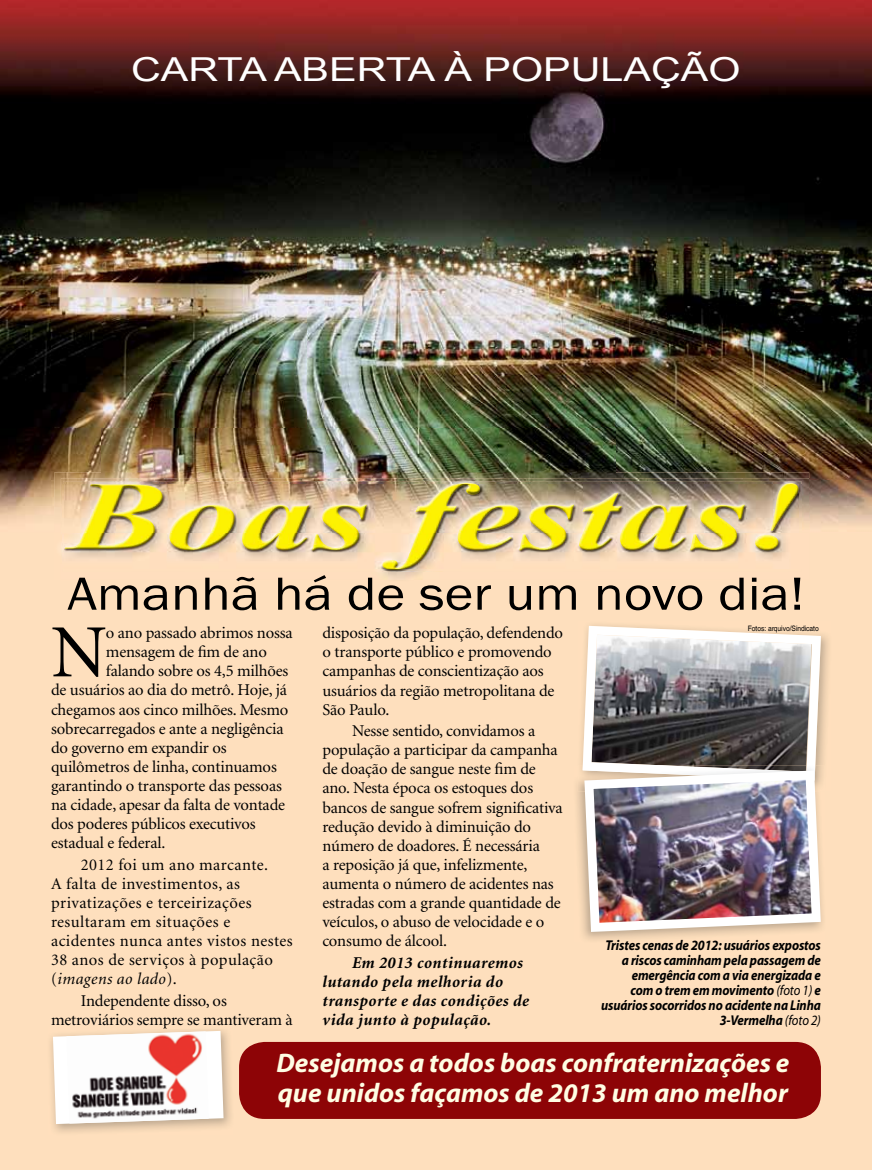
<style>
.page{position:relative;width:872px;height:1170px;background:#fff}
.page>*{position:absolute;margin:0;border:0;box-sizing:border-box;transform-origin:0 0}
.t1{font:75.15px "Minion";color:#000}
.t2{font:48px "Franklin Gothic";color:#000;scale:1.15 1}
.t3{font:33px "Tivity UI Font 2";color:#fff;scale:1.25 1}
.t4{font:italic 700 27px/30px "Myriad";color:#fffde3}
.t5{font:16.5px/19px "Minion";letter-spacing:-.01em;color:#000}
.t6{font:16.5px/19px "Minion";letter-spacing:.025em;color:#000}
.t7{font:italic 700 16.5px/19px "Minion";letter-spacing:.025em;color:#000}
.t8{font:italic 700 14.25px/15px "Myriad";letter-spacing:-.01em;color:#000;text-align:right;scale:.9 1}
.t9{font:7.5px "Switzerland Plain";letter-spacing:-.01em;color:#000;scale:.9 1}
.s1{font-style:italic}
.s2{font-weight:400}
</style>
<div class="page">
<div style="left:0;top:1px;width:872px;height:1168px;background:#fedfbd"></div>
<div style="left:239px;top:1041px;width:582px;height:77px;background:#8d0406;border-radius:26px"></div>
<img style="left:0;top:117px;width:615px;height:311px">
<img style="left:615px;top:117px;width:257px;height:363px">
<img style="left:0;top:428px;width:102px;height:94px">
<img style="left:102px;top:428px;width:514px;height:44px">
<img style="left:810px;top:480px;width:62px;height:44px">
<img style="left:0;top:0;width:872px;height:117px">
<img style="left:54px;top:472px;width:755px;height:107px">
<img style="left:63px;top:481px;width:738px;height:91px">
<img style="left:65px;top:483px;width:733px;height:87px">
<img style="left:63px;top:484px;width:738px;height:84px">
<img style="left:577px;top:791px;width:246px;height:149px">
<img style="left:582px;top:625px;width:239px;height:306px">
<img style="left:51px;top:1028px;width:180px;height:104px">
<svg style="left:53px;top:1030px;width:170px;height:93px;background:#faf5ef"></svg>
<img style="left:66px;top:1031px;width:143px;height:92px">
<h3 class="t3" style="left:131px;top:51px;width:489px">CARTA ABERTA À POPULAÇÃO</h3>
<h2 class="t2" style="left:67px;top:564px;width:642px">Amanhã há de ser um novo dia!</h2>
<h1 class="t1" style="left:51px;top:615px;width:57px">N</h1>
<p class="t5" style="left:106px;top:624px;width:188px">o ano passado abrimos nossa</p>
<p class="t5" style="left:106px;top:643px;width:162px">mensagem de fim de ano</p>
<p class="t5" style="left:106px;top:662px;width:184px">falando sobre os 4,5 milhões</p>
<p class="t5" style="left:51px;top:681px;width:237px">de usuários ao dia do metrô. Hoje, já</p>
<p class="t5" style="left:51px;top:700px;width:239px">chegamos aos cinco milhões. Mesmo</p>
<p class="t5" style="left:51px;top:719px;width:234px">sobrecarregados e ante a negligência</p>
<p class="t5" style="left:51px;top:738px;width:177px">do governo em expandir os</p>
<p class="t5" style="left:51px;top:757px;width:227px">quilômetros de linha, continuamos</p>
<p class="t5" style="left:51px;top:776px;width:232px">garantindo o transporte das pessoas</p>
<p class="t5" style="left:51px;top:795px;width:236px">na cidade, apesar da falta de vontade</p>
<p class="t5" style="left:51px;top:814px;width:206px">dos poderes públicos executivos</p>
<p class="t5" style="left:51px;top:833px;width:116px">estadual e federal.</p>
<p class="t6" style="left:51px;top:855px;width:243px;text-indent:30px">2012 foi um ano marcante.<br>A falta de investimentos, as privatizações e terceirizações resultaram em situações e acidentes nunca antes vistos nestes<br>38 anos de serviços à população (<span class="s1">imagens ao lado</span>).</p>
<p class="t5" style="left:51px;top:991px;width:243px;text-indent:30px">Independente disso, os metroviários sempre se mantiveram à</p>
<p class="t5" style="left:322px;top:624px;width:242px">disposição da população, defendendo o transporte público e promovendo campanhas de conscientização aos usuários da região metropolitana de<br>São Paulo.</p>
<p class="t5" style="left:322px;top:722px;width:242px;text-indent:30px">Nesse sentido, convidamos a população a participar da campanha de doação de sangue neste fim de ano. Nesta época os estoques dos bancos de sangue sofrem significativa redução devido à diminuição do número de doadores. É necessária<br>a reposição já que, infelizmente, aumenta o número de acidentes nas estradas com a grande quantidade de veículos, o abuso de velocidade e o consumo de álcool.</p>
<p class="t7" style="left:322px;top:953px;width:208px;text-indent:30px">Em 2013 continuaremos lutando pela melhoria do transporte e das condições de vida junto à população.</p>
<p class="t9" style="left:748px;top:623px;width:80px">Fotos: arquivo/Sindicato</p>
<p class="t8" style="left:601px;top:938px;width:246px">Tristes cenas de 2012: usuários expostos a riscos caminham pela passagem de emergência com a via energizada e<br>com o trem em movimento <span class="s2">(foto 1)</span> e usuários socorridos no acidente na Linha 3-Vermelha <span class="s2">(foto 2)</span></p>
<h3 class="t4" style="left:276px;top:1048px;width:514px">Desejamos a todos boas confraternizações e que unidos façamos de 2013 um ano melhor</h3>
</div>
